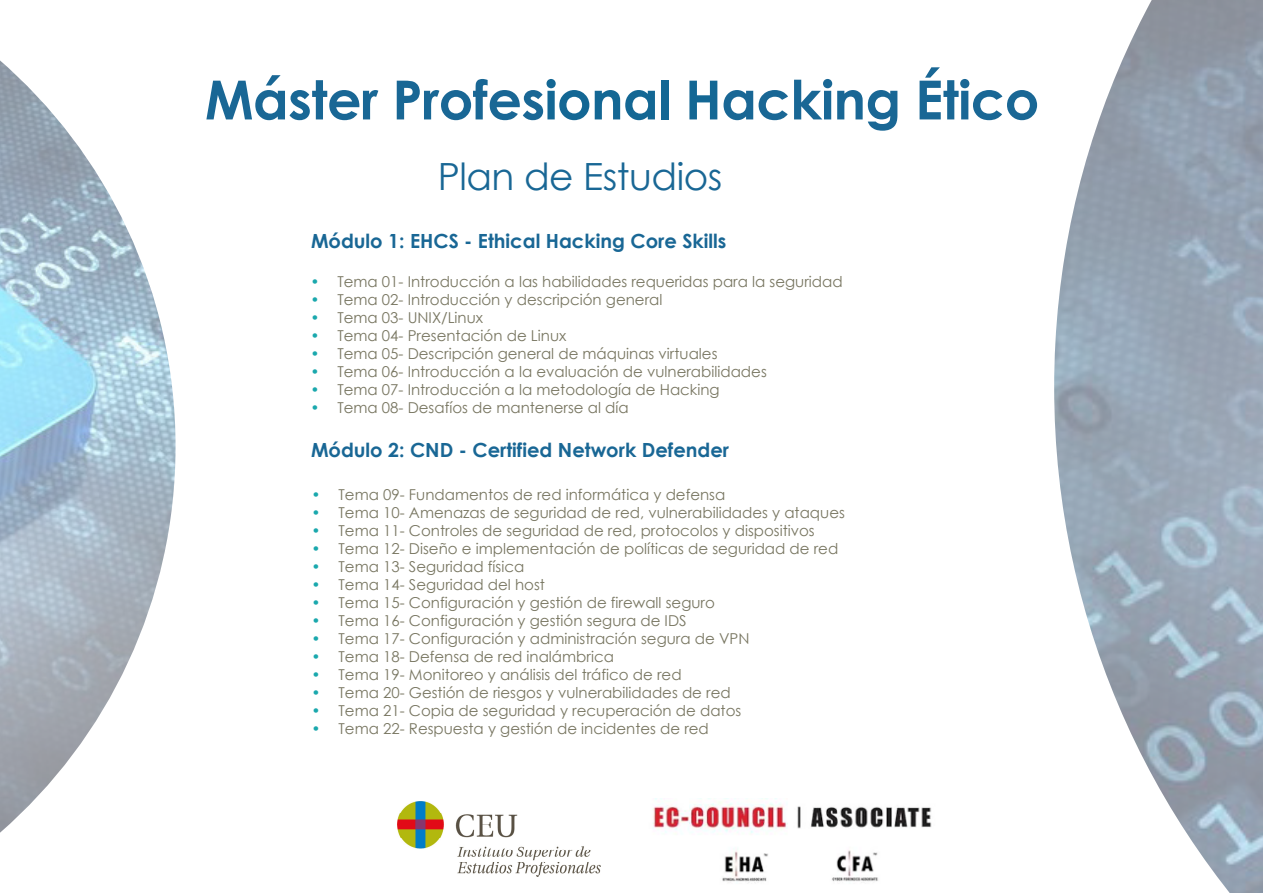
<style>
.page{position:relative;width:1263px;height:893px;background:#fff}
.page>*{position:absolute;margin:0;border:0;box-sizing:border-box;transform-origin:0 0}
.t1{font:700 54px "Century Gothic";letter-spacing:-.01em;color:#196795}
.t2{font:37.5px "Century Gothic";letter-spacing:-.01em;color:#196795}
.t3{font:700 19.5px "Century Gothic";color:#196795}
.t4{font:15px "Century Gothic";color:#787661}
.s1{color:#136794}
.s2{color:#1aa8ad}
</style>
<div class="page">
<img style="left:0;top:60px;width:176px;height:773px">
<img style="left:1054px;top:0;width:209px;height:893px">
<img style="left:397px;top:801px;width:204px;height:75px">
<img style="left:652px;top:798px;width:280px;height:85px">
<p class="t1" style="left:205px;top:66px;width:836px">Máster Profes<span class="s1">ional H</span>acking Ético</p>
<p class="t2" style="left:438px;top:154px;width:286px">Plan de Estudios</p>
<p class="t3" style="left:311px;top:229px;width:417px">Módulo 1: EHCS - Ethical Hacking Core Skills</p>
<p class="t4" style="left:310px;top:273px;width:534px"><span class="s2">•</span> Tema 01- Introducción a las habilidades requeridas para la seguridad</p>
<p class="t4" style="left:310px;top:291px;width:354px"><span class="s2">•</span> Tema 02- Introducción y descripción general</p>
<p class="t4" style="left:310px;top:309px;width:174px"><span class="s2">•</span> Tema 03- UNIX/Linux</p>
<p class="t4" style="left:310px;top:327px;width:257px"><span class="s2">•</span> Tema 04- Presentación de Linux</p>
<p class="t4" style="left:310px;top:345px;width:409px"><span class="s2">•</span> Tema 05- Descripción general de máquinas virtuales</p>
<p class="t4" style="left:310px;top:363px;width:458px"><span class="s2">•</span> Tema 06- Introducción a la evaluación de vulnerabilidades</p>
<p class="t4" style="left:310px;top:381px;width:411px"><span class="s2">•</span> Tema 07- Introducción a la metodología de Hacking</p>
<p class="t4" style="left:310px;top:399px;width:320px"><span class="s2">•</span> Tema 08- Desafíos de mantenerse al día</p>
<h3 class="t3" style="left:311px;top:438px;width:420px">Módulo 2: CND - Certified Network Defender</h3>
<p class="t4" style="left:312px;top:486px;width:415px"><span class="s2">•</span> Tema 09- Fundamentos de red informática y defensa</p>
<p class="t4" style="left:312px;top:504px;width:535px"><span class="s2">•</span> Tema 10- Amenazas de seguridad de red, vulnerabilidades y ataques</p>
<p class="t4" style="left:312px;top:522px;width:505px"><span class="s2">•</span> Tema 11- Controles de seguridad de red, protocolos y dispositivos</p>
<p class="t4" style="left:312px;top:540px;width:528px"><span class="s2">•</span> Tema 12- Diseño e implementación de políticas de seguridad de red</p>
<p class="t4" style="left:312px;top:558px;width:214px"><span class="s2">•</span> Tema 13- Seguridad física</p>
<p class="t4" style="left:312px;top:576px;width:235px"><span class="s2">•</span> Tema 14- Seguridad del host</p>
<p class="t4" style="left:312px;top:594px;width:405px"><span class="s2">•</span> Tema 15- Configuración y gestión de firewall seguro</p>
<p class="t4" style="left:312px;top:612px;width:377px"><span class="s2">•</span> Tema 16- Configuración y gestión segura de IDS</p>
<p class="t4" style="left:312px;top:630px;width:439px"><span class="s2">•</span> Tema 17- Configuración y administración segura de VPN</p>
<p class="t4" style="left:312px;top:648px;width:304px"><span class="s2">•</span> Tema 18- Defensa de red inalámbrica</p>
<p class="t4" style="left:312px;top:666px;width:372px"><span class="s2">•</span> Tema 19- Monitoreo y análisis del tráfico de red</p>
<p class="t4" style="left:312px;top:684px;width:421px"><span class="s2">•</span> Tema 20- Gestión de riesgos y vulnerabilidades de red</p>
<p class="t4" style="left:312px;top:702px;width:431px"><span class="s2">•</span> Tema 21- Copia de seguridad y recuperación de datos</p>
<p class="t4" style="left:312px;top:720px;width:399px"><span class="s2">•</span> Tema 22- Respuesta y gestión de incidentes de red</p>
</div>
